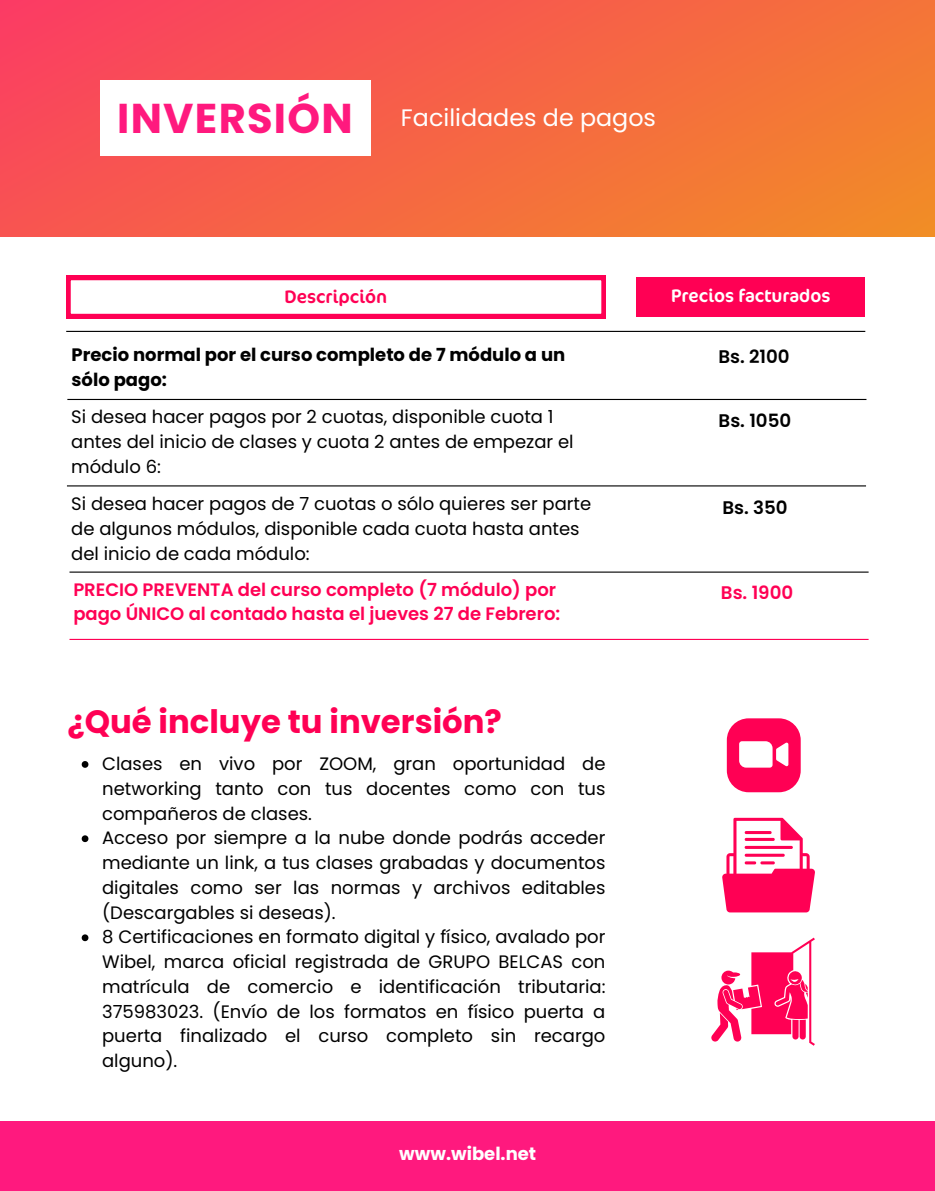
<style>
.page{position:relative;width:935px;height:1191px;background:#fff}
.page>*{position:absolute;margin:0;border:0;box-sizing:border-box;transform-origin:0 0}
.t1{font:700 41.55px "Poppins";letter-spacing:.03em;color:#ff197e}
.t2{font:700 32.25px "Poppins";color:#ff0054}
.t3{font:23.85px "Poppins";color:#fff}
.t4{font:600 18.3px "Poppins";color:#000}
.t5{font:18.3px "Cocon";color:#fff}
.t6{font:18.3px "Cocon";color:#ff0054}
.t7{font:600 18.3px "Poppins";color:#ff0054}
.t8{font:18px/24.8px "Poppins";color:#000;text-align:justify}
.t9{font:600 18px/24.8px "Poppins";color:#ff0054}
.t10{font:700 18px "Poppins";color:#000}
.t11{font:700 18px "Poppins";color:#fff}
</style>
<div class="page">
<div style="left:0;top:1121px;width:935px;height:69px;background:#ff197e"></div>
<div style="left:0;top:0;width:935px;height:237px;background:linear-gradient(to right,#fa495d,#f3812e)"></div>
<div style="left:637px;top:277px;width:228px;height:39px;background:#ff0054"></div>
<hr style="left:66px;top:331px;width:799px;height:1px;background:#000">
<svg style="left:66px;top:276px;width:540px;height:42px"></svg>
<hr style="left:67px;top:399px;width:799px;height:1px;background:#000">
<hr style="left:69px;top:571px;width:799px;height:1px;background:#000">
<hr style="left:67px;top:485px;width:799px;height:1px;background:#000">
<hr style="left:69px;top:638px;width:799px;height:2px;background:#ff0054">
<svg style="left:722px;top:817px;width:92px;height:95px"></svg>
<svg style="left:727px;top:718px;width:74px;height:74px"></svg>
<svg style="left:711px;top:937px;width:104px;height:108px"></svg>
<div style="left:101px;top:81px;width:270px;height:75px;background:#fff"></div>
<svg style="left:82px;top:761px;width:6px;height:6px"></svg>
<svg style="left:82px;top:835px;width:6px;height:7px"></svg>
<svg style="left:82px;top:934px;width:6px;height:7px"></svg>
<h1 class="t1" style="left:117px;top:89px;width:237px">INVERSIÓN</h1>
<h3 class="t3" style="left:401px;top:101px;width:257px">Facilidades de pagos</h3>
<p class="t6" style="left:285px;top:286px;width:104px">Descripción</p>
<p class="t5" style="left:671px;top:285px;width:161px">Precios facturados</p>
<h4 class="t10" style="left:72px;top:342px;width:495px">Precio normal por el curso completo de 7 módulo a un</h4>
<h4 class="t4" style="left:718px;top:344px;width:73px">Bs. 2100</h4>
<h4 class="t10" style="left:72px;top:367px;width:97px">sólo pago:</h4>
<p class="t8" style="left:71px;top:404px;width:504px;text-align:left">Si desea hacer pagos por 2 cuotas, disponible cuota 1 antes del inicio de clases y cuota 2 antes de empezar el módulo 6:</p>
<h4 class="t4" style="left:719px;top:407px;width:74px">Bs. 1050</h4>
<h4 class="t8" style="left:71px;top:491px;width:522px;text-align:left">Si desea hacer pagos de 7 cuotas o sólo quieres ser parte de algunos módulos, disponible cada cuota hasta antes del inicio de cada módulo:</h4>
<h4 class="t4" style="left:722px;top:495px;width:67px">Bs. 350</h4>
<p class="t9" style="left:73px;top:577px;width:488px">PRECIO PREVENTA del curso completo (7 módulo) por pago ÚNICO al contado hasta el jueves 27 de Febrero:</p>
<h4 class="t7" style="left:721px;top:580px;width:74px">Bs. 1900</h4>
<h2 class="t2" style="left:67px;top:699px;width:436px">¿Qué incluye tu inversión?</h2>
<p class="t8" style="left:102px;top:751px;width:505px">Clases en vivo por ZOOM, gran oportunidad de networking tanto con tus docentes como con tus compañeros de clases.</p>
<p class="t8" style="left:102px;top:825px;width:505px">Acceso por siempre a la nube donde podrás acceder mediante un link, a tus clases grabadas y documentos digitales como ser las normas y archivos editables (Descargables si deseas).</p>
<p class="t8" style="left:102px;top:924px;width:505px">8 Certificaciones en formato digital y físico, avalado por Wibel, marca oficial registrada de GRUPO BELCAS con matrícula de comercio e identificación tributaria:<br>375983023. (Envío de los formatos en físico puerta a puerta finalizado el curso completo sin recargo alguno).</p>
<p class="t11" style="left:399px;top:1140px;width:138px">www.wibel.net</p>
</div>
